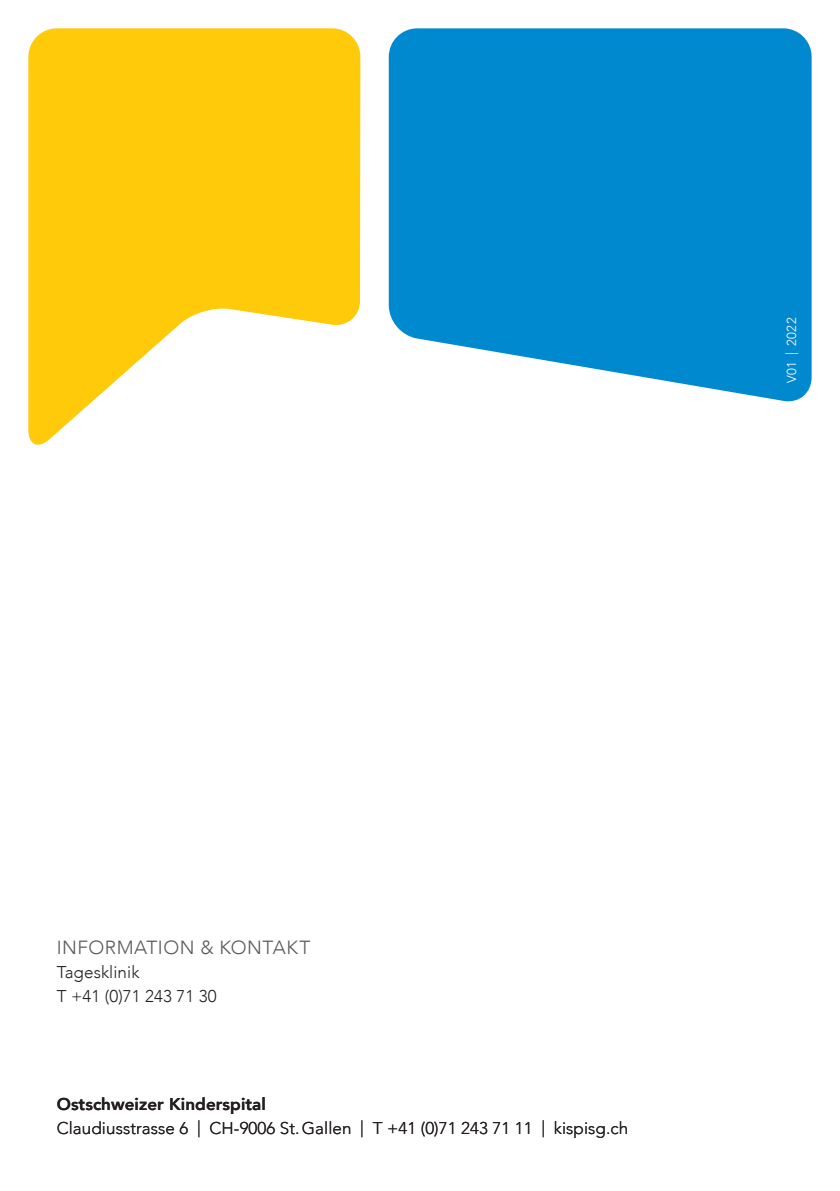
<style>
.page{position:relative;width:840px;height:1191px;background:#fff}
.page>*{position:absolute;margin:0;border:0;box-sizing:border-box;transform-origin:0 0}
.t1{font:300 19px "Avenir";letter-spacing:.03em;color:#57585a}
.t2{font:300 17px/24px "Avenir";letter-spacing:.005em;color:#231f20}
.t3{font:800 17px "Avenir";letter-spacing:.005em;color:#231f20}
.t4{font:300 13px "Avenir";letter-spacing:.025em;color:#fff}
</style>
<div class="page">
<svg style="left:388px;top:28px;width:423px;height:374px;background:#1793d3"></svg>
<svg style="left:28px;top:28px;width:332px;height:417px;fill:#feca0a"></svg>
<p class="t4" style="left:783px;top:383px;width:67px;rotate:-90deg">V01 | 2022</p>
<p class="t1" style="left:57px;top:936px;width:255px">INFORMATION &amp; KONTAKT</p>
<p class="t2" style="left:57px;top:960px;width:161px">Tagesklinik<br>T +41 (0)71 243 71 30</p>
<p class="t3" style="left:57px;top:1091px;width:210px">Ostschweizer Kinderspital</p>
<p class="t2" style="left:57px;top:1116px;width:572px">Claudiusstrasse 6 | CH-9006 St.Gallen | T +41 (0)71 243 71 11 | kispisg.ch</p>
</div>
